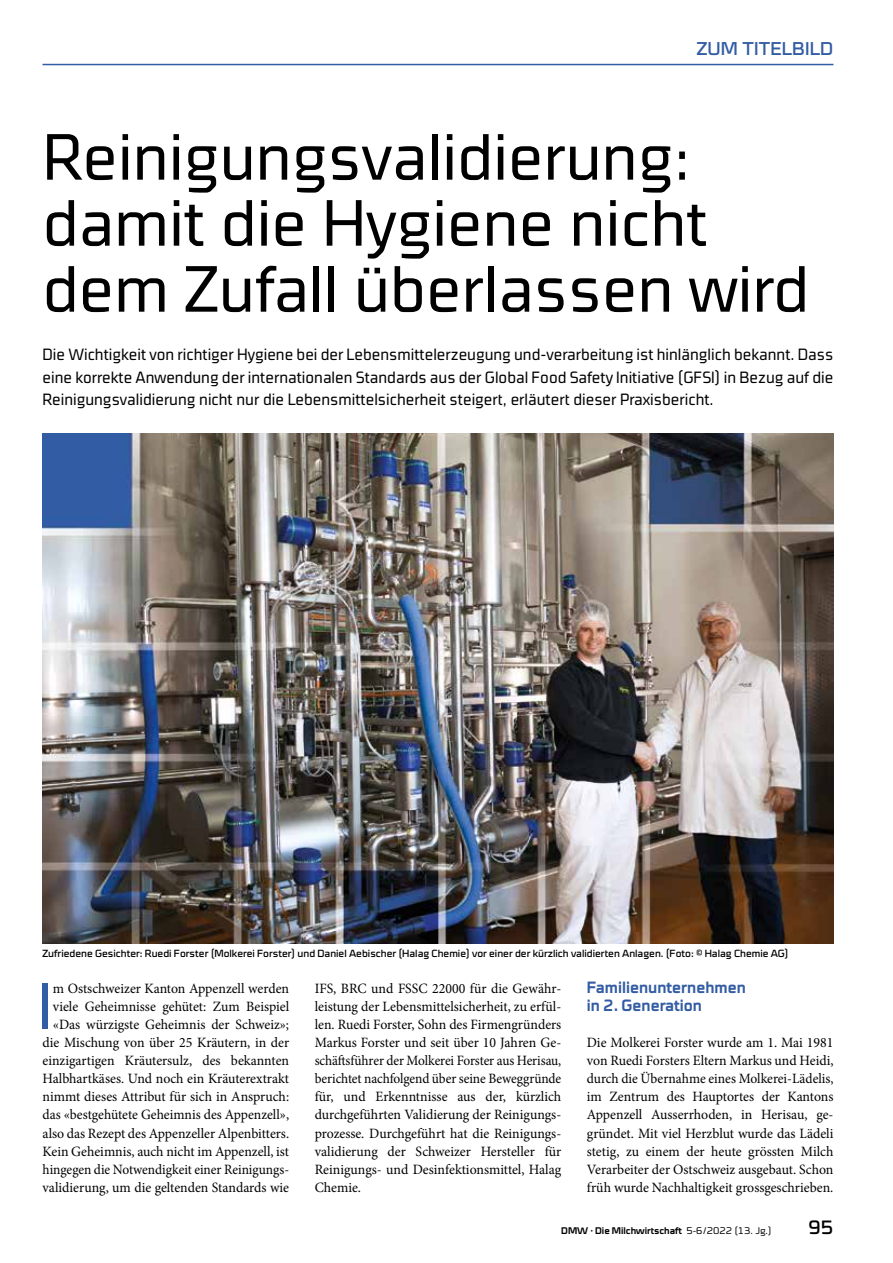
<style>
.page{position:relative;width:893px;height:1263px;background:#fff}
.page>*{position:absolute;margin:0;border:0;box-sizing:border-box;transform-origin:0 0}
.t1{font:300 condensed 66.6px "Cube OT";color:#325ca3}
.t2{font:300 condensed 66px/66px "Cube OT";color:#000}
.t3{font:19.5px "Cube OT";color:#000}
.t4{font:18.75px "Cube OT";letter-spacing:.01em;color:#325ca3}
.t5{font:300 condensed 16.5px/22.5px "Cube OT";color:#000;text-align:justify}
.t6{font:700 16.5px/18px "Cube OT";color:#325ca3}
.t7{font:14.25px/18px "Minion Pro";color:#000;text-align:justify}
.t8{font:10.5px "Cube OT";color:#000}
.t9{font:700 9.75px "Cube OT";color:#000}
.s1{font-weight:300}
</style>
<div class="page">
<hr style="left:43px;top:64px;width:790px;height:1px;background:#325ca3">
<img style="left:43px;top:433px;width:790px;height:510px">
<h3 class="t4" style="left:697px;top:38px;width:138px">ZUM TITELBILD</h3>
<h2 class="t2" style="left:43px;top:123px;width:768px">Reinigungsvalidierung: damit die Hygiene nicht dem Zufall überlassen wird</h2>
<p class="t5" style="left:43px;top:343px;width:792px">Die Wichtigkeit von richtiger Hygiene bei der Lebensmittelerzeugung und-verarbeitung ist hinlänglich bekannt. Dass eine korrekte Anwendung der internationalen Standards aus der Global Food Safety Initiative (GFSI) in Bezug auf die Reinigungsvalidierung nicht nur die Lebensmittelsicherheit steigert, erläutert dieser Praxisbericht.</p>
<p class="t8" style="left:43px;top:947px;width:748px">Zufriedene Gesichter: Ruedi Forster (Molkerei Forster) und Daniel Aebischer (Halag Chemie) vor einer der kürzlich validierten Anlagen. (Foto: © Halag Chemie AG)</p>
<p class="t7" style="left:43px;top:979px;width:248px;text-align:right">m Ostschweizer Kanton Appenzell werden viele Geheimnisse gehütet: Zum Beispiel «Das würzigste Geheimnis der Schweiz»; die Mischung von über 25 Kräutern, in der einzigartigen Kräutersulz, des bekannten Halbhartkäses. Und noch ein Kräuterextrakt nimmt dieses Attribut für sich in Anspruch: das «bestgehütete Geheimnis des Appenzell», also das Rezept des Appenzeller Alpenbitters.<br>Kein Geheimnis, auch nicht im Appenzell, ist hingegen die Notwendigkeit einer Reinigungs&shy;validierung, um die geltenden Standards wie</p>
<p class="t7" style="left:315px;top:979px;width:248px">IFS, BRC und FSSC 22000 für die Gewähr&shy;leistung der Lebensmittelsicherheit, zu erfül&shy;len. Ruedi Forster, Sohn des Firmengründers Markus Forster und seit über 10 Jahren Ge&shy;schäftsführer der Molkerei Forster aus Herisau, berichtet nachfolgend über seine Beweggründe für, und Erkenntnisse aus der, kürzlich durchgeführten Validierung der Reinigungs&shy;prozesse. Durchgeführt hat die Reinigungs&shy;validierung der Schweizer Hersteller für Reinigungs- und Desinfektionsmittel, Halag Chemie.</p>
<p class="t6" style="left:587px;top:978px;width:161px">Familienunternehmen in 2. Generation</p>
<h1 class="t1" style="left:38px;top:969px;width:17px">I</h1>
<p class="t7" style="left:587px;top:1034px;width:248px">Die Molkerei Forster wurde am 1. Mai 1981 von Ruedi Forsters Eltern Markus und Heidi, durch die Übernahme eines Molkerei-Lädelis, im Zentrum des Hauptortes der Kantons Appenzell Ausserrhoden, in Herisau, ge&shy;gründet. Mit viel Herzblut wurde das Lädeli stetig, zu einem der heute grössten Milch Verarbeiter der Ostschweiz ausgebaut. Schon früh wurde Nachhaltigkeit grossgeschrieben.</p>
<p class="t9" style="left:561px;top:1225px;width:212px">DMW · Die Milchwirtschaft <span class="s1">5-6/2022 (13. Jg.)</span></p>
<h3 class="t3" style="left:808px;top:1216px;width:27px">95</h3>
</div>
